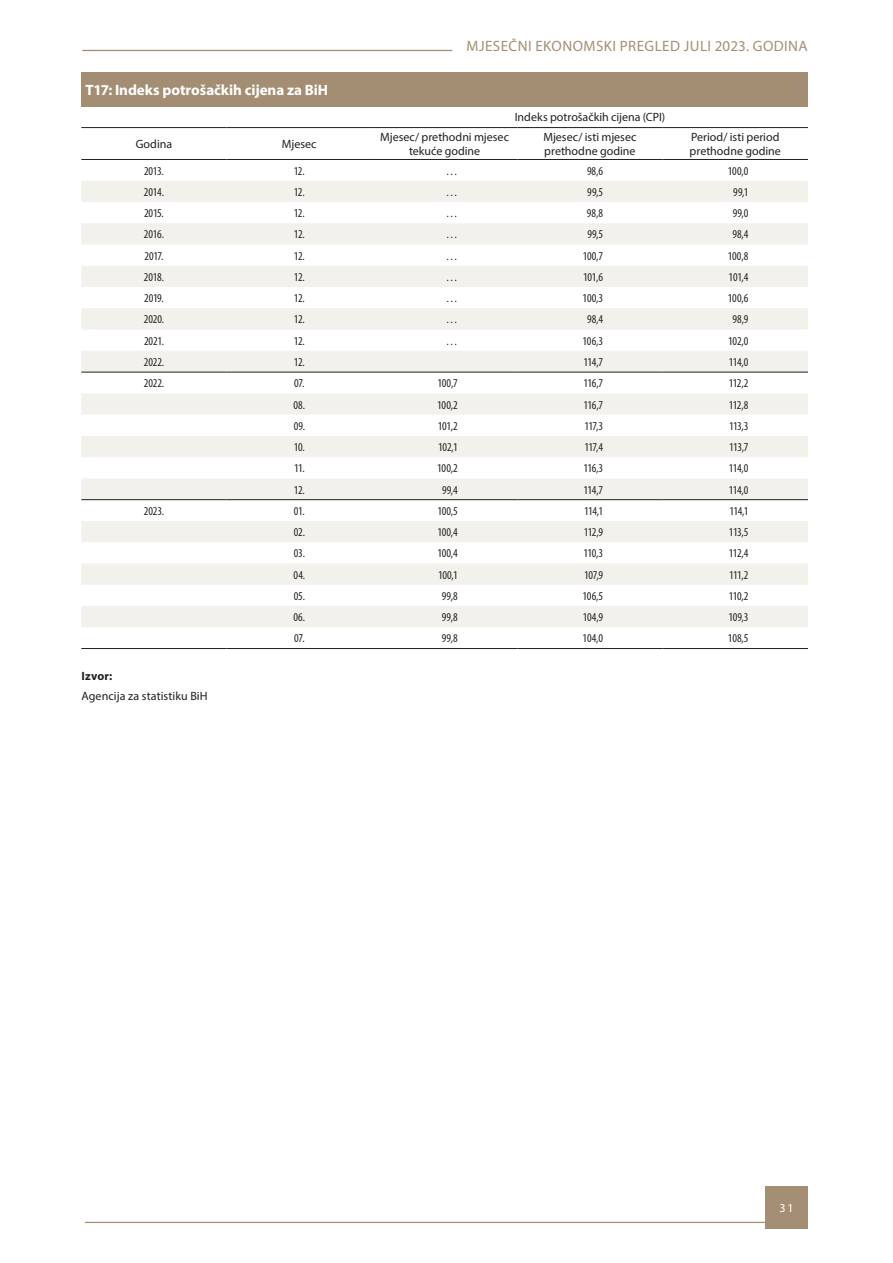
<style>
.page{position:relative;width:893px;height:1263px;background:#fff}
.page>*{position:absolute;margin:0;border:0;box-sizing:border-box;transform-origin:0 0}
.t1{font:15px "Myriad Pro";letter-spacing:.03em;color:#a48f74}
.t2{font:700 15px "Myriad Pro";letter-spacing:-.005em;color:#fff}
.t3{font:condensed 12px "Myriad Pro";letter-spacing:-.025em;color:#231f20}
.t4{font:12px/14.4px "Myriad Pro";color:#231f20}
.t5{font:700 12px "Myriad Pro";letter-spacing:.015em;color:#231f20}
.t6{font:12px "Myriad Pro";color:#fff}
</style>
<div class="page">
<hr style="left:82px;top:50px;width:370px;height:1px;background:#a48f74">
<div style="left:765px;top:1186px;width:43px;height:43px;background:#a48f74"></div>
<hr style="left:85px;top:1222px;width:680px;height:1px;background:#a48f74">
<div style="left:81px;top:72px;width:727px;height:34px;background:#a48e73"></div>
<svg style="left:81px;top:181px;width:727px;height:446px;fill:#f3f1ec"></svg>
<hr style="left:81px;top:372px;width:146px;height:1px;background:#231f20">
<hr style="left:227px;top:372px;width:145px;height:1px;background:#231f20">
<hr style="left:372px;top:372px;width:145px;height:1px;background:#231f20">
<hr style="left:517px;top:372px;width:146px;height:1px;background:#231f20">
<hr style="left:663px;top:372px;width:145px;height:1px;background:#231f20">
<hr style="left:81px;top:499px;width:146px;height:1px;background:#231f20">
<hr style="left:227px;top:499px;width:145px;height:1px;background:#231f20">
<hr style="left:372px;top:499px;width:145px;height:1px;background:#231f20">
<hr style="left:517px;top:499px;width:146px;height:1px;background:#231f20">
<hr style="left:663px;top:499px;width:145px;height:1px;background:#231f20">
<hr style="left:81px;top:648px;width:146px;height:1px;background:#231f20">
<hr style="left:227px;top:648px;width:145px;height:1px;background:#231f20">
<hr style="left:372px;top:648px;width:145px;height:1px;background:#231f20">
<hr style="left:517px;top:648px;width:146px;height:1px;background:#231f20">
<hr style="left:663px;top:648px;width:145px;height:1px;background:#231f20">
<hr style="left:81px;top:159px;width:146px;height:1px;background:#231f20">
<hr style="left:227px;top:159px;width:145px;height:1px;background:#231f20">
<hr style="left:372px;top:159px;width:145px;height:1px;background:#231f20">
<hr style="left:517px;top:159px;width:146px;height:1px;background:#231f20">
<hr style="left:663px;top:159px;width:145px;height:1px;background:#231f20">
<hr style="left:81px;top:127px;width:146px;height:1px;background:#231f20">
<hr style="left:227px;top:127px;width:145px;height:1px;background:#231f20">
<hr style="left:372px;top:127px;width:145px;height:1px;background:#231f20">
<hr style="left:517px;top:127px;width:146px;height:1px;background:#231f20">
<hr style="left:663px;top:127px;width:145px;height:1px;background:#231f20">
<p class="t2" style="left:86px;top:80px;width:244px">T17: Indeks potrošačkih cijena za BiH</p>
<p class="t1" style="left:467px;top:37px;width:343px">MJESEČNI EKONOMSKI PREGLED JULI 2023. GODINA</p>
<p class="t4" style="left:515px;top:110px;width:152px">Indeks potrošačkih cijena (CPI)</p>
<p class="t4" style="left:136px;top:137px;width:38px">Godina</p>
<p class="t4" style="left:282px;top:137px;width:36px">Mjesec</p>
<p class="t4" style="left:380px;top:129px;width:130px;text-align:center">Mjesec/ prethodni mjesec tekuće godine</p>
<p class="t4" style="left:543px;top:129px;width:95px">Mjesec/ isti mjesec prethodne godine</p>
<p class="t4" style="left:690px;top:129px;width:93px">Period/ isti period prethodne godine</p>
<p class="t3" style="left:144px;top:163px;width:21px">2013.</p>
<p class="t3" style="left:294px;top:163px;width:13px">12.</p>
<p class="t3" style="left:446px;top:163px;width:13px">…</p>
<p class="t3" style="left:587px;top:163px;width:18px">98,6</p>
<p class="t3" style="left:728px;top:163px;width:22px">100,0</p>
<p class="t3" style="left:144px;top:185px;width:22px">2014.</p>
<p class="t3" style="left:294px;top:185px;width:13px">12.</p>
<p class="t3" style="left:446px;top:185px;width:13px">…</p>
<p class="t3" style="left:587px;top:185px;width:17px">99,5</p>
<p class="t3" style="left:733px;top:185px;width:17px">99,1</p>
<p class="t3" style="left:144px;top:206px;width:21px">2015.</p>
<p class="t3" style="left:294px;top:206px;width:13px">12.</p>
<p class="t3" style="left:446px;top:206px;width:13px">…</p>
<p class="t3" style="left:587px;top:206px;width:18px">98,8</p>
<p class="t3" style="left:733px;top:206px;width:17px">99,0</p>
<p class="t3" style="left:144px;top:227px;width:22px">2016.</p>
<p class="t3" style="left:294px;top:227px;width:13px">12.</p>
<p class="t3" style="left:446px;top:227px;width:13px">…</p>
<p class="t3" style="left:587px;top:227px;width:17px">99,5</p>
<p class="t3" style="left:732px;top:227px;width:18px">98,4</p>
<p class="t3" style="left:144px;top:248px;width:21px">2017.</p>
<p class="t3" style="left:294px;top:248px;width:13px">12.</p>
<p class="t3" style="left:446px;top:248px;width:13px">…</p>
<p class="t3" style="left:583px;top:248px;width:22px">100,7</p>
<p class="t3" style="left:728px;top:248px;width:22px">100,8</p>
<p class="t3" style="left:144px;top:270px;width:22px">2018.</p>
<p class="t3" style="left:294px;top:270px;width:13px">12.</p>
<p class="t3" style="left:446px;top:270px;width:13px">…</p>
<p class="t3" style="left:583px;top:270px;width:21px">101,6</p>
<p class="t3" style="left:729px;top:270px;width:21px">101,4</p>
<p class="t3" style="left:144px;top:291px;width:21px">2019.</p>
<p class="t3" style="left:294px;top:291px;width:13px">12.</p>
<p class="t3" style="left:446px;top:291px;width:13px">…</p>
<p class="t3" style="left:583px;top:291px;width:22px">100,3</p>
<p class="t3" style="left:728px;top:291px;width:22px">100,6</p>
<p class="t3" style="left:144px;top:312px;width:22px">2020.</p>
<p class="t3" style="left:294px;top:312px;width:13px">12.</p>
<p class="t3" style="left:446px;top:312px;width:13px">…</p>
<p class="t3" style="left:587px;top:312px;width:18px">98,4</p>
<p class="t3" style="left:733px;top:312px;width:17px">98,9</p>
<p class="t3" style="left:144px;top:333px;width:21px">2021.</p>
<p class="t3" style="left:294px;top:333px;width:13px">12.</p>
<p class="t3" style="left:446px;top:333px;width:13px">…</p>
<p class="t3" style="left:583px;top:333px;width:22px">106,3</p>
<p class="t3" style="left:728px;top:333px;width:22px">102,0</p>
<p class="t3" style="left:144px;top:355px;width:22px">2022.</p>
<p class="t3" style="left:294px;top:355px;width:13px">12.</p>
<p class="t3" style="left:584px;top:355px;width:21px">114,7</p>
<p class="t3" style="left:729px;top:355px;width:21px">114,0</p>
<p class="t3" style="left:144px;top:376px;width:22px">2022.</p>
<p class="t3" style="left:294px;top:376px;width:12px">07.</p>
<p class="t3" style="left:437px;top:376px;width:22px">100,7</p>
<p class="t3" style="left:583px;top:376px;width:21px">116,7</p>
<p class="t3" style="left:729px;top:376px;width:21px">112,2</p>
<p class="t3" style="left:294px;top:397px;width:13px">08.</p>
<p class="t3" style="left:437px;top:397px;width:22px">100,2</p>
<p class="t3" style="left:583px;top:397px;width:21px">116,7</p>
<p class="t3" style="left:729px;top:397px;width:21px">112,8</p>
<p class="t3" style="left:294px;top:419px;width:13px">09.</p>
<p class="t3" style="left:438px;top:419px;width:21px">101,2</p>
<p class="t3" style="left:584px;top:419px;width:20px">117,3</p>
<p class="t3" style="left:729px;top:419px;width:21px">113,3</p>
<p class="t3" style="left:294px;top:440px;width:13px">10.</p>
<p class="t3" style="left:438px;top:440px;width:21px">102,1</p>
<p class="t3" style="left:584px;top:440px;width:20px">117,4</p>
<p class="t3" style="left:729px;top:440px;width:21px">113,7</p>
<p class="t3" style="left:294px;top:461px;width:12px">11.</p>
<p class="t3" style="left:437px;top:461px;width:22px">100,2</p>
<p class="t3" style="left:583px;top:461px;width:21px">116,3</p>
<p class="t3" style="left:729px;top:461px;width:21px">114,0</p>
<p class="t3" style="left:294px;top:482px;width:13px">12.</p>
<p class="t3" style="left:442px;top:482px;width:17px">99,4</p>
<p class="t3" style="left:584px;top:482px;width:21px">114,7</p>
<p class="t3" style="left:729px;top:482px;width:21px">114,0</p>
<p class="t3" style="left:144px;top:504px;width:22px">2023.</p>
<p class="t3" style="left:294px;top:504px;width:12px">01.</p>
<p class="t3" style="left:437px;top:504px;width:22px">100,5</p>
<p class="t3" style="left:584px;top:504px;width:21px">114,1</p>
<p class="t3" style="left:729px;top:504px;width:21px">114,1</p>
<p class="t3" style="left:294px;top:525px;width:13px">02.</p>
<p class="t3" style="left:437px;top:525px;width:22px">100,4</p>
<p class="t3" style="left:584px;top:525px;width:21px">112,9</p>
<p class="t3" style="left:729px;top:525px;width:21px">113,5</p>
<p class="t3" style="left:294px;top:546px;width:13px">03.</p>
<p class="t3" style="left:437px;top:546px;width:22px">100,4</p>
<p class="t3" style="left:583px;top:546px;width:21px">110,3</p>
<p class="t3" style="left:729px;top:546px;width:21px">112,4</p>
<p class="t3" style="left:294px;top:567px;width:13px">04.</p>
<p class="t3" style="left:438px;top:567px;width:21px">100,1</p>
<p class="t3" style="left:584px;top:567px;width:21px">107,9</p>
<p class="t3" style="left:729px;top:567px;width:21px">111,2</p>
<p class="t3" style="left:294px;top:589px;width:13px">05.</p>
<p class="t3" style="left:442px;top:589px;width:17px">99,8</p>
<p class="t3" style="left:583px;top:589px;width:22px">106,5</p>
<p class="t3" style="left:729px;top:589px;width:21px">110,2</p>
<p class="t3" style="left:294px;top:610px;width:13px">06.</p>
<p class="t3" style="left:442px;top:610px;width:17px">99,8</p>
<p class="t3" style="left:583px;top:610px;width:22px">104,9</p>
<p class="t3" style="left:728px;top:610px;width:22px">109,3</p>
<p class="t3" style="left:294px;top:631px;width:12px">07.</p>
<p class="t3" style="left:442px;top:631px;width:17px">99,8</p>
<p class="t3" style="left:583px;top:631px;width:22px">104,0</p>
<p class="t3" style="left:728px;top:631px;width:22px">108,5</p>
<p class="t5" style="left:81px;top:668px;width:32px">Izvor:</p>
<p class="t4" style="left:81px;top:689px;width:128px">Agencija za statistiku BiH</p>
<p class="t6" style="left:780px;top:1201px;width:16px">31</p>
</div>
